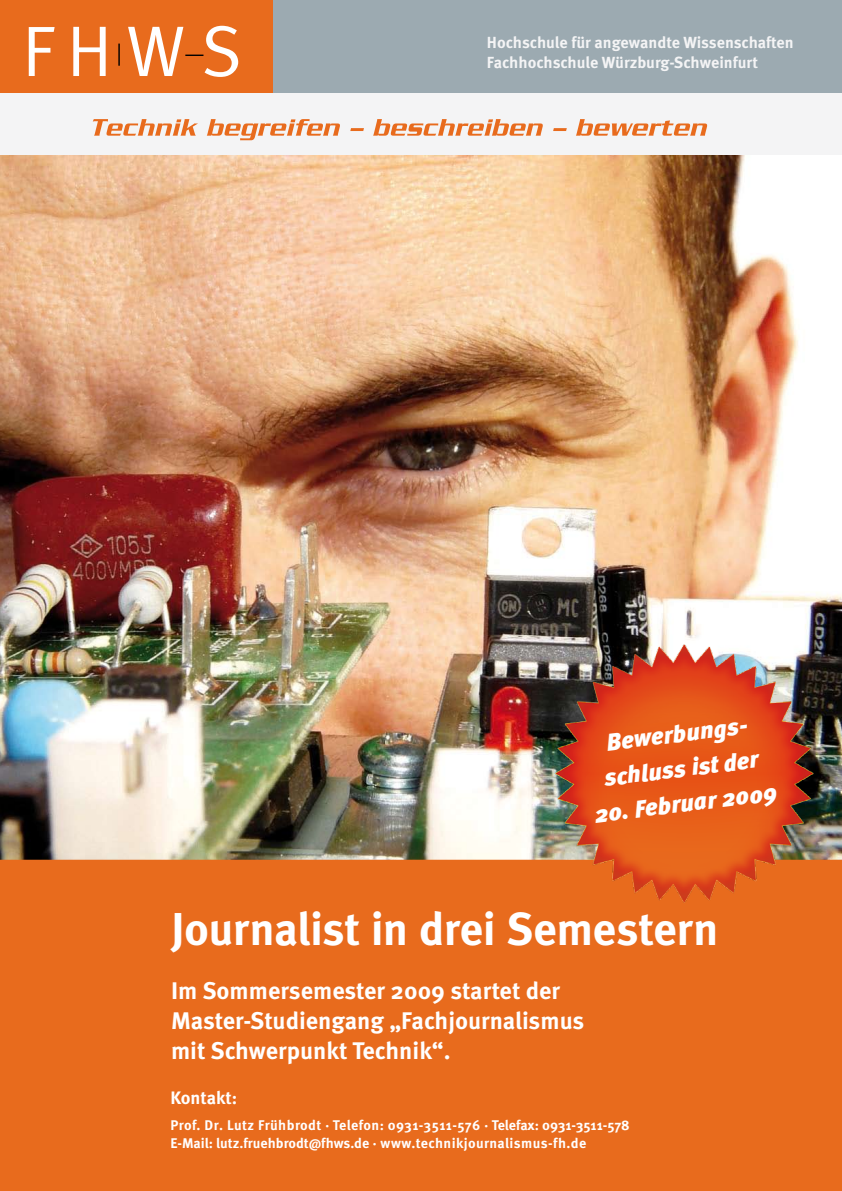
<style>
.page{position:relative;width:842px;height:1191px;background:#fff}
.page>*{position:absolute;margin:0;border:0;box-sizing:border-box;transform-origin:0 0}
.t1{font:700 46px "Meta Pro";letter-spacing:-.01em;color:#fff}
.t2{font:italic 900 24.2px/34.9px "Meta Pro";color:#fff}
.t3{font:700 24px/30px "Meta Pro";color:#fff}
.t4{font:700 18px "Meta Pro";color:#fff}
.t5{font:700 16.1px/20.1px "Meta Pro";letter-spacing:-.005em;color:#f4f4f5}
.t6{font:700 14px/18px "Meta Pro";letter-spacing:.02em;color:#fff}
</style>
<div class="page">
<div style="left:0;top:0;width:842px;height:177px;background:#f4f4f5"></div>
<img style="left:0;top:155px;width:842px;height:704px">
<svg style="left:93px;top:119px;width:105px;height:17px"></svg>
<svg style="left:207px;top:119px;width:133px;height:21px"></svg>
<svg style="left:350px;top:128px;width:14px;height:3px"></svg>
<svg style="left:373px;top:119px;width:170px;height:17px"></svg>
<svg style="left:553px;top:128px;width:14px;height:3px"></svg>
<svg style="left:576px;top:119px;width:131px;height:17px"></svg>
<div style="left:0;top:0;width:842px;height:93px;background:#9caab1"></div>
<div style="left:0;top:0;width:273px;height:93px;background:#e86b1d"></div>
<svg style="left:29px;top:26px;width:209px;height:51px"></svg>
<div style="left:0;top:859px;width:842px;height:332px;background:#e86b1d"></div>
<img style="left:527px;top:613px;width:315px;height:320px">
<p class="t5" style="left:487px;top:32px;width:308px">Hochschule für angewandte Wissenschaften<br>Fachhochschule Würzburg-Schweinfurt</p>
<h2 class="t2" style="left:598px;top:726px;width:157px;rotate:-7deg">Bewerbungs&shy;schluss ist der</h2>
<h2 class="t2" style="left:593px;top:797px;width:185px;rotate:-7deg">20. Februar 2009</h2>
<h1 class="t1" style="left:171px;top:900px;width:549px">Journalist in drei Semestern</h1>
<h3 class="t3" style="left:171px;top:976px;width:415px">Im Sommersemester 2009 startet der<br>Master-Studiengang „Fachjournalismus mit Schwerpunkt Technik“.</h3>
<p class="t4" style="left:170px;top:1086px;width:68px">Kontakt:</p>
<p class="t6" style="left:170px;top:1116px;width:461px">Prof. Dr. Lutz Frühbrodt · Telefon: 0931-3511-576 · Telefax: 0931-3511-578<br>E-Mail: lutz.fruehbrodt@fhws.de · www.technikjournalismus-fh.de</p>
</div>
